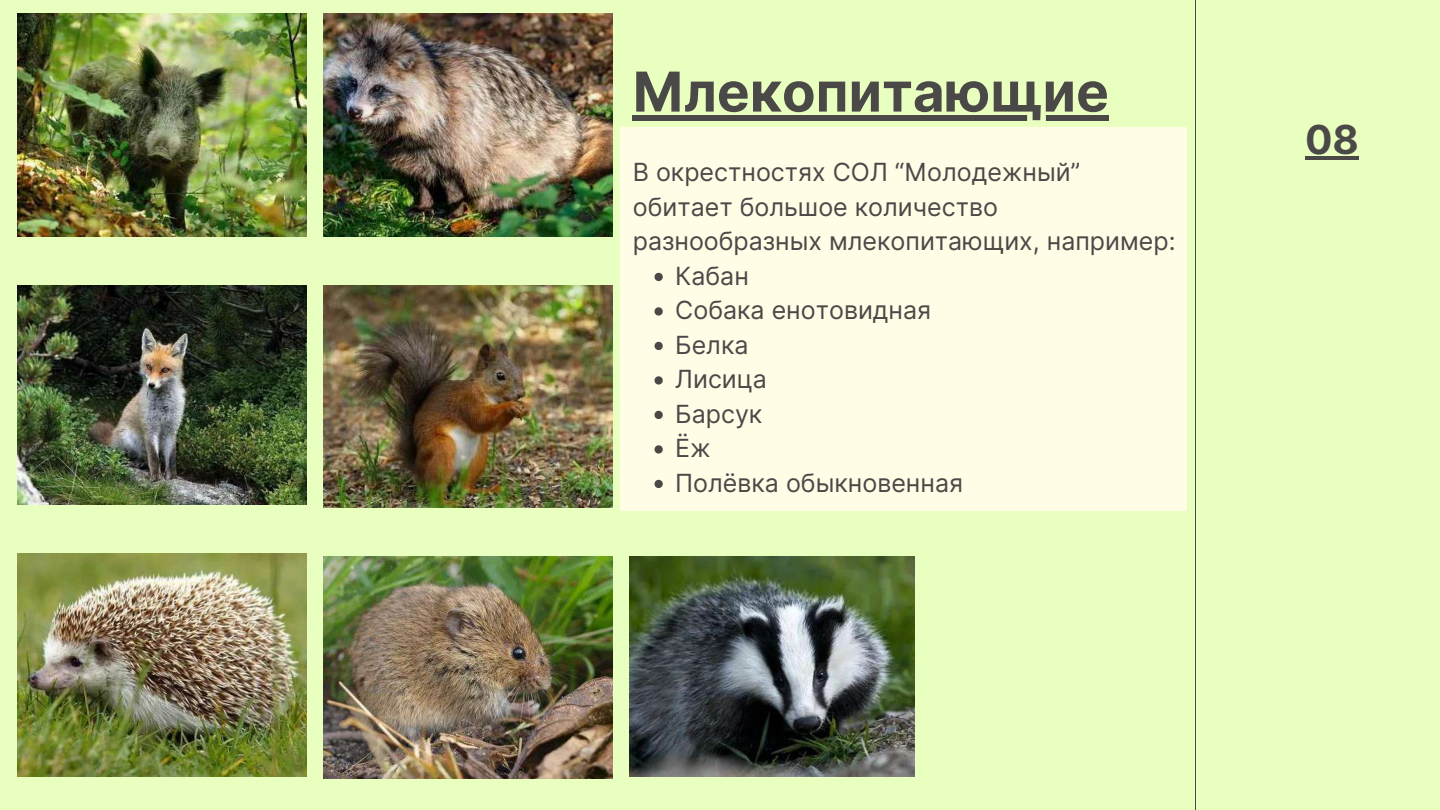
<style>
.page{position:relative;width:1440px;height:810px;background:#e9ffbf}
.page>*{position:absolute;margin:0;border:0;box-sizing:border-box;transform-origin:0 0}
.t1{font:700 55px "Inter";color:#4b4848}
.t2{font:700 40px "Inter";color:#4b4848}
.t3{font:25px/34.5px "Inter";color:#4b4848}
</style>
<div class="page">
<hr style="left:1195px;top:0;width:1px;height:810px;background:#4b4848">
<div style="left:620px;top:127px;width:567px;height:383px;background:#fffde6"></div>
<img style="left:18px;top:14px;width:288px;height:222px">
<img style="left:323px;top:14px;width:289px;height:222px">
<img style="left:18px;top:285px;width:288px;height:220px">
<img style="left:18px;top:553px;width:288px;height:224px">
<img style="left:323px;top:556px;width:289px;height:222px">
<img style="left:629px;top:556px;width:286px;height:221px">
<img style="left:323px;top:285px;width:289px;height:223px">
<hr style="left:1305px;top:156px;width:54px;height:4px;background:#4b4848">
<div style="left:633px;top:115px;width:476px;height:6px;background:#4b4848"></div>
<svg style="left:655px;top:273px;width:8px;height:8px"></svg>
<svg style="left:655px;top:307px;width:8px;height:9px"></svg>
<svg style="left:655px;top:342px;width:8px;height:8px"></svg>
<svg style="left:655px;top:376px;width:8px;height:9px"></svg>
<svg style="left:655px;top:411px;width:8px;height:8px"></svg>
<svg style="left:655px;top:445px;width:8px;height:9px"></svg>
<svg style="left:655px;top:480px;width:8px;height:8px"></svg>
<h1 class="t1" style="left:633px;top:59px;width:478px">Млекопитающие</h1>
<p class="t3" style="left:633px;top:155px;width:544px">В окрестностях СОЛ “Молодежный” обитает большое количество разнообразных млекопитающих, например:</p>
<p class="t3" style="left:675px;top:258px;width:289px">Кабан<br>Собака енотовидная<br>Белка<br>Лисица<br>Барсук<br>Ёж<br>Полёвка обыкновенная</p>
<h2 class="t2" style="left:1305px;top:116px;width:55px">08</h2>
</div>
